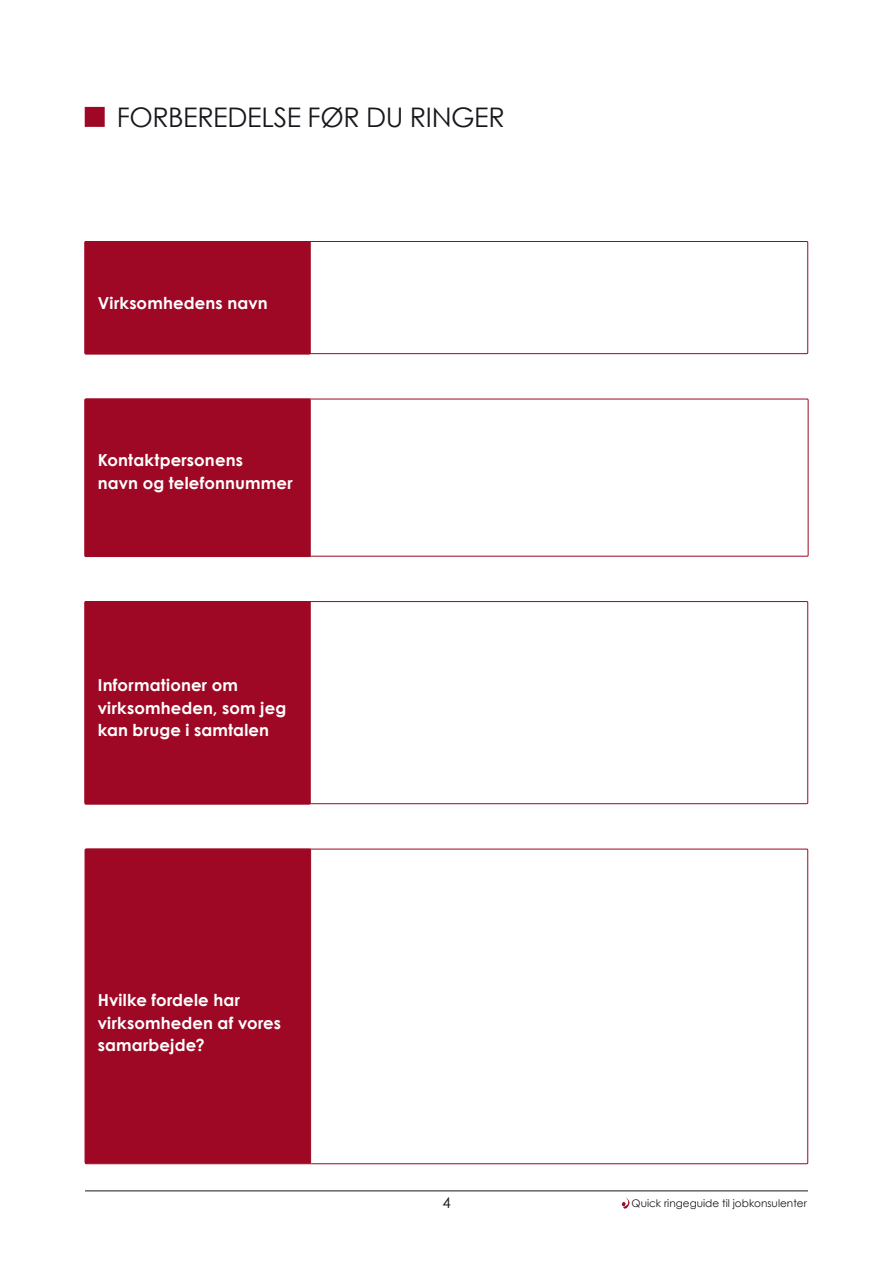
<style>
.page{position:relative;width:893px;height:1263px;background:#fff}
.page>*{position:absolute;margin:0;border:0;box-sizing:border-box;transform-origin:0 0}
.t1{font:27px "Century Gothic";letter-spacing:-.015em;color:#1a171c}
.t2{font:700 16.5px/22.5px "Century Gothic";letter-spacing:.01em;color:#fff}
.t3{font:10.5px "Century Gothic";color:#1a171c}
</style>
<div class="page">
<hr style="left:85px;top:1190px;width:723px;height:1px;background:#1a171c">
<svg style="left:622px;top:1197px;width:8px;height:12px"></svg>
<div style="left:85px;top:241px;width:225px;height:113px;background:#9e0824"></div>
<div style="left:85px;top:399px;width:225px;height:157px;background:#9e0824"></div>
<div style="left:85px;top:601px;width:225px;height:203px;background:#9e0824"></div>
<div style="left:85px;top:849px;width:226px;height:314px;background:#9e0824"></div>
<div style="left:85px;top:107px;width:19px;height:19px;background:#9e0824"></div>
<div style="left:85px;top:107px;width:19px;height:20px;border:1px solid #9e0824"></div>
<div style="left:85px;top:241px;width:723px;height:113px;border:1px solid #9e0824"></div>
<div style="left:85px;top:399px;width:723px;height:157px;border:1px solid #9e0824"></div>
<div style="left:85px;top:601px;width:723px;height:203px;border:1px solid #9e0824"></div>
<h1 class="t1" style="left:117px;top:100px;width:389px">Forberedelse før du ringer</h1>
<p class="t2" style="left:98px;top:291px;width:171px">Virksomhedens navn</p>
<p class="t2" style="left:98px;top:449px;width:197px">Kontaktpersonens<br>navn og telefonnummer</p>
<p class="t2" style="left:98px;top:674px;width:190px">Informationer om virksomheden, som jeg kan bruge i samtalen</p>
<p class="t2" style="left:98px;top:989px;width:185px">Hvilke fordele har virksomheden af vores samarbejde?</p>
<p class="t3" style="left:631px;top:1197px;width:177px">Quick ringeguide til jobkonsulenter</p>
</div>
